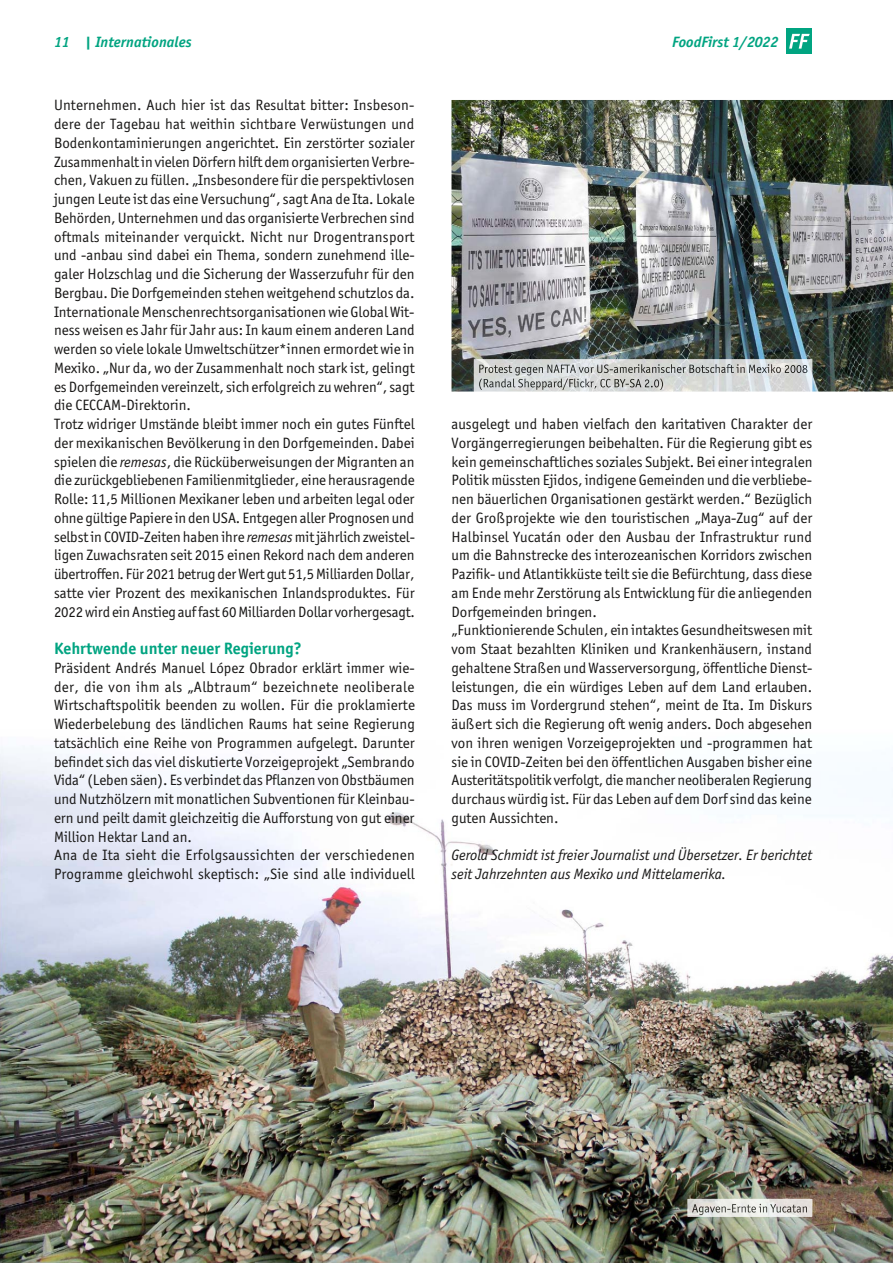
<style>
.page{position:relative;width:893px;height:1263px;background:#fff}
.page>*{position:absolute;margin:0;border:0;box-sizing:border-box;transform-origin:0 0}
.t1{font:700 16.5px "Officina Sans ITC";color:#00a481}
.t2{font:15px/18.8px "Officina Sans ITC Boo";color:#181716}
.t3{font:15px/18.8px "Officina Sans ITC Boo It";color:#181716}
.t4{font:italic 700 15px "Officina Sans ITC";color:#00a481}
.s1{font-family:"Officina Sans ITC Boo It"}
</style>
<div class="page">
<img style="left:451px;top:100px;width:442px;height:292px">
<img style="left:0;top:746px;width:893px;height:517px">
<img style="left:688px;top:1199px;width:124px;height:18px">
<img style="left:692px;top:1204px;width:115px;height:11px">
<img style="left:474px;top:359px;width:338px;height:33px">
<img style="left:479px;top:364px;width:329px;height:12px">
<img style="left:479px;top:364px;width:328px;height:11px">
<img style="left:479px;top:378px;width:184px;height:1px">
<img style="left:479px;top:379px;width:184px;height:11px">
<div style="left:787px;top:28px;width:25px;height:26px;background:#00a481"></div>
<svg style="left:789px;top:34px;width:21px;height:15px"></svg>
<p class="t4" style="left:54px;top:33px;width:139px">11 | Internationales</p>
<p class="t4" style="left:672px;top:33px;width:108px">FoodFirst 1/2022</p>
<p class="t2" style="left:54px;top:96px;width:362px">Unternehmen. Auch hier ist das Resultat bitter: Insbeson&shy;dere der Tagebau hat weithin sichtbare Verwüstungen und Bodenkontaminierungen angerichtet. Ein zerstörter sozialer Zusammenhalt in vielen Dörfern hilft dem organisierten Verbre&shy;chen, Vakuen zu füllen. „Insbesondere für die perspektivlosen jungen Leute ist das eine Versuchung“, sagt Ana de Ita. Lokale Behörden, Unternehmen und das organisierte Verbrechen sind oftmals miteinander verquickt. Nicht nur Drogentransport und -anbau sind dabei ein Thema, sondern zunehmend ille&shy;galer Holzschlag und die Sicherung der Wasserzufuhr für den Bergbau. Die Dorfgemeinden stehen weitgehend schutzlos da.<br>Internationale Menschenrechtsorganisationen wie Global Wit&shy;ness weisen es Jahr für Jahr aus: In kaum einem anderen Land werden so viele lokale Umweltschützer*innen ermordet wie in Mexiko. „Nur da, wo der Zusammenhalt noch stark ist, gelingt es Dorfgemeinden vereinzelt, sich erfolgreich zu wehren“, sagt die CECCAM-Direktorin.<br>Trotz widriger Umstände bleibt immer noch ein gutes Fünftel der mexikanischen Bevölkerung in den Dorfgemeinden. Dabei spielen die <span class="s1">remesas</span>, die Rücküberweisungen der Migranten an die zurückgebliebenen Familienmitglieder, eine herausragende Rolle: 11,5 Millionen Mexikaner leben und arbeiten legal oder ohne gültige Papiere in den USA. Entgegen aller Prognosen und selbst in COVID-Zeiten haben ihre <span class="s1">remesas</span> mit jährlich zweistel&shy;ligen Zuwachsraten seit 2015 einen Rekord nach dem anderen übertroffen. Für 2021 betrug der Wert gut 51,5 Milliarden Dollar, satte vier Prozent des mexikanischen Inlandsproduktes. Für 2022 wird ein Anstieg auf fast 60 Milliarden Dollar vorhergesagt.</p>
<p class="t1" style="left:54px;top:638px;width:249px">Kehrtwende unter neuer Regierung?</p>
<p class="t2" style="left:54px;top:658px;width:362px">Präsident Andrés Manuel López Obrador erklärt immer wie&shy;der, die von ihm als „Albtraum“ bezeichnete neoliberale Wirtschaftspolitik beenden zu wollen. Für die proklamierte Wiederbelebung des ländlichen Raums hat seine Regierung tatsächlich eine Reihe von Programmen aufgelegt. Darunter befindet sich das viel diskutierte Vorzeigeprojekt „Sembrando Vida“ (Leben säen). Es verbindet das Pflanzen von Obstbäumen und Nutzhölzern mit monatlichen Subventionen für Kleinbau&shy;ern und peilt damit gleichzeitig die Aufforstung von gut einer Million Hektar Land an.<br>Ana de Ita sieht die Erfolgsaussichten der verschiedenen Programme gleichwohl skeptisch: „Sie sind alle individuell</p>
<p class="t2" style="left:451px;top:414px;width:362px">ausgelegt und haben vielfach den karitativen Charakter der Vorgängerregierungen beibehalten. Für die Regierung gibt es kein gemeinschaftliches soziales Subjekt. Bei einer integralen Politik müssten Ejidos, indigene Gemeinden und die verbliebe&shy;nen bäuerlichen Organisationen gestärkt werden.“ Bezüglich der Großprojekte wie den touristischen „Maya-Zug“ auf der Halbinsel Yucatán oder den Ausbau der Infrastruktur rund um die Bahnstrecke des interozeanischen Korridors zwischen Pazifik- und Atlantikküste teilt sie die Befürchtung, dass diese am Ende mehr Zerstörung als Entwicklung für die anliegenden Dorfgemeinden bringen.<br>„Funktionierende Schulen, ein intaktes Gesundheitswesen mit vom Staat bezahlten Kliniken und Krankenhäusern, instand gehaltene Straßen und Wasserversorgung, öffentliche Dienst&shy;leistungen, die ein würdiges Leben auf dem Land erlauben.<br>Das muss im Vordergrund stehen“, meint de Ita. Im Diskurs äußert sich die Regierung oft wenig anders. Doch abgesehen von ihren wenigen Vorzeigeprojekten und -programmen hat sie in COVID-Zeiten bei den öffentlichen Ausgaben bisher eine Austeritätspolitik verfolgt, die mancher neoliberalen Regierung durchaus würdig ist. Für das Leben auf dem Dorf sind das keine guten Aussichten.</p>
<p class="t3" style="left:451px;top:846px;width:362px">Gerold Schmidt ist freier Journalist und Übersetzer. Er berichtet seit Jahrzehnten aus Mexiko und Mittelamerika.</p>
</div>
